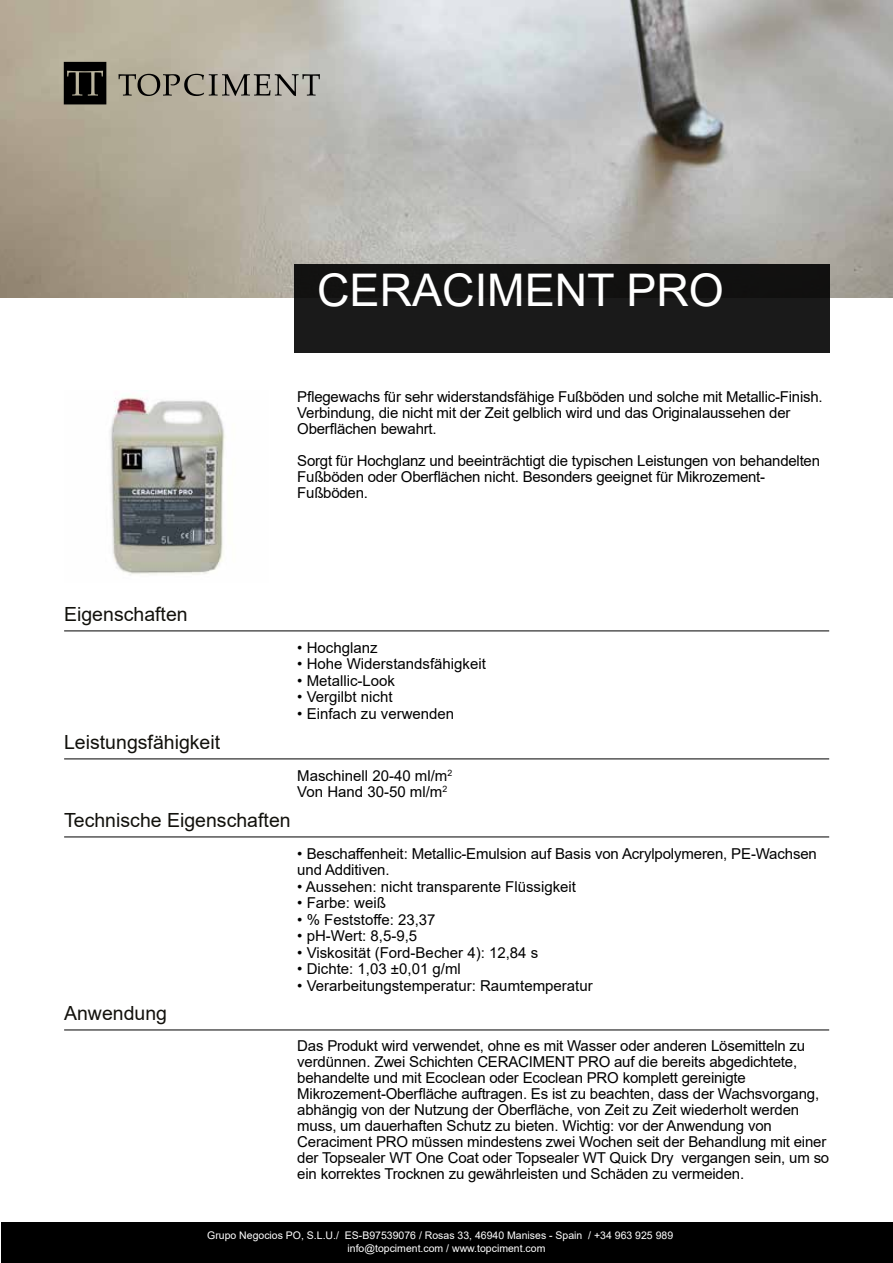
<style>
.page{position:relative;width:893px;height:1263px;background:#fff}
.page>*{position:absolute;margin:0;border:0;box-sizing:border-box;transform-origin:0 0}
.t1{font:45px "Arial";color:#fff}
.t2{font:19.5px "Arial";color:#12110c}
.t3{font:15px/16px "Arial";letter-spacing:-.015em;color:#000}
.t4{font:10.5px "Arial";color:#fff}
</style>
<div class="page">
<div style="left:1px;top:1222px;width:892px;height:41px;background:#000"></div>
<img style="left:110px;top:397px;width:116px;height:178px">
<img style="left:0;top:0;width:893px;height:298px">
<div style="left:294px;top:264px;width:535px;height:88px;background:#1a1a1a"></div>
<svg style="left:118px;top:74px;width:202px;height:22px;background:#8c887d"></svg>
<svg style="left:64px;top:62px;width:42px;height:42px;background:#171714"></svg>
<hr style="left:64px;top:630px;width:765px;height:1px;background:#000">
<hr style="left:64px;top:758px;width:765px;height:1px;background:#000">
<hr style="left:64px;top:836px;width:765px;height:1px;background:#000">
<hr style="left:64px;top:1029px;width:765px;height:1px;background:#000">
<h1 class="t1" style="left:317px;top:259px;width:408px">CERACIMENT PRO</h1>
<p class="t3" style="left:297px;top:388px;width:527px">Pflegewachs für sehr widerstandsfähige Fußböden und solche mit Metallic-Finish.<br>Verbindung, die nicht mit der Zeit gelblich wird und das Originalaussehen der<br>Oberflächen bewahrt.</p>
<p class="t3" style="left:297px;top:452px;width:524px">Sorgt für Hochglanz und beeinträchtigt die typischen Leistungen von behandelten<br>Fußböden oder Oberflächen nicht. Besonders geeignet für Mikrozement-<br>Fußböden.</p>
<h2 class="t2" style="left:64px;top:600px;width:125px">Eigenschaften</h2>
<h2 class="t2" style="left:64px;top:728px;width:158px">Leistungsfähigkeit</h2>
<h2 class="t2" style="left:64px;top:806px;width:228px">Technische Eigenschaften</h2>
<h2 class="t2" style="left:64px;top:999px;width:104px">Anwendung</h2>
<p class="t3" style="left:297px;top:639px;width:82px">• Hochglanz</p>
<p class="t3" style="left:297px;top:656px;width:190px">• Hohe Widerstandsfähigkeit</p>
<p class="t3" style="left:297px;top:672px;width:99px">• Metallic-Look</p>
<p class="t3" style="left:297px;top:689px;width:97px">• Vergilbt nicht</p>
<p class="t3" style="left:297px;top:705px;width:158px">• Einfach zu verwenden</p>
<p class="t3" style="left:297px;top:767px;width:156px;line-height:16.5px">Maschinell 20-40 ml/m<sup>2<br></sup>Von Hand 30-50 ml/m<sup>2</sup></p>
<p class="t3" style="left:297px;top:845px;width:521px;line-height:16.5px">• Beschaffenheit: Metallic-Emulsion auf Basis von Acrylpolymeren, PE-Wachsen und Additiven.</p>
<p class="t3" style="left:297px;top:878px;width:280px">• Aussehen: nicht transparente Flüssigkeit</p>
<p class="t3" style="left:297px;top:895px;width:90px">• Farbe: weiß</p>
<p class="t3" style="left:297px;top:911px;width:140px">• % Feststoffe: 23,37</p>
<p class="t3" style="left:297px;top:928px;width:122px">• pH-Wert: 8,5-9,5</p>
<p class="t3" style="left:297px;top:944px;width:242px">• Viskosität (Ford-Becher 4): 12,84 s</p>
<p class="t3" style="left:297px;top:961px;width:165px">• Dichte: 1,03 ±0,01 g/ml</p>
<p class="t3" style="left:297px;top:977px;width:297px">• Verarbeitungstemperatur: Raumtemperatur</p>
<p class="t3" style="left:297px;top:1037px;width:533px">Das Produkt wird verwendet, ohne es mit Wasser oder anderen Lösemitteln zu verdünnen. Zwei Schichten CERACIMENT PRO auf die bereits abgedichtete, behandelte und mit Ecoclean oder Ecoclean PRO komplett gereinigte Mikrozement-Oberfläche auftragen. Es ist zu beachten, dass der Wachsvorgang, abhängig von der Nutzung der Oberfläche, von Zeit zu Zeit wiederholt werden muss, um dauerhaften Schutz zu bieten. Wichtig: vor der Anwendung von Ceraciment PRO müssen mindestens zwei Wochen seit der Behandlung mit einer der Topsealer WT One Coat oder Topsealer WT Quick Dry vergangen sein, um so ein korrektes Trocknen zu gewährleisten und Schäden zu vermeiden.</p>
<p class="t4" style="left:207px;top:1227px;width:468px">Grupo Negocios PO, S.L.U./ ES-B97539076 / Rosas 33, 46940 Manises - Spain / +34 963 925 989</p>
<p class="t4" style="left:347px;top:1240px;width:199px">info@topciment.com / www.topciment.com</p>
</div>
